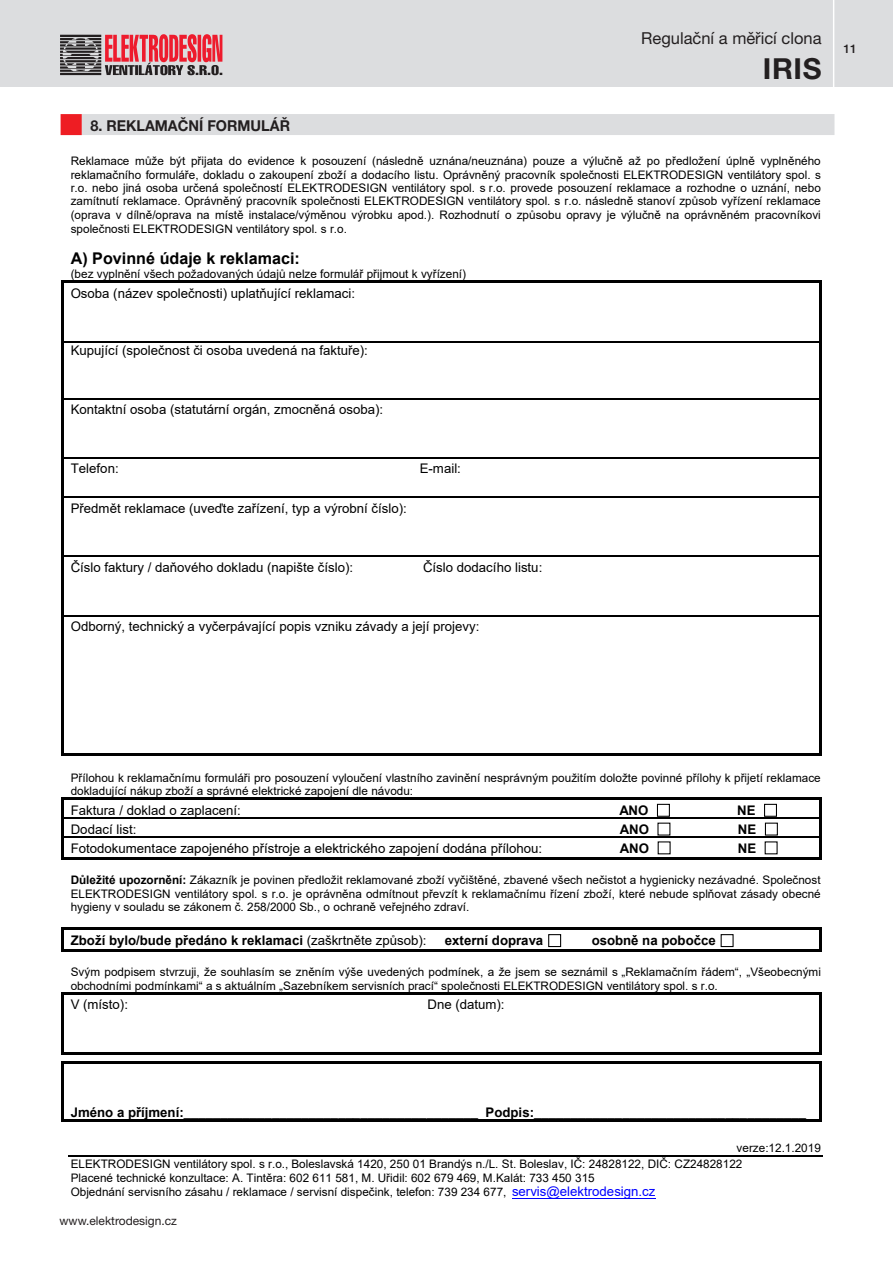
<style>
.page{position:relative;width:893px;height:1263px;background:#fff}
.page>*{position:absolute;margin:0;border:0;box-sizing:border-box;transform-origin:0 0}
.t1{font:700 28.95px "Helvetica Neue LT Pro";color:#231f20}
.t2{font:16.5px "Helvetica Neue LT Pro";color:#231f20}
.t3{font:700 16.2px "Arial";color:#000}
.Nadpis{font:700 15px "Helvetica Neue LT Pro";color:#231f20;scale:.96 1}
.t4{font:13.2px "Arial";color:#000}
.t5{font:700 13.2px "Arial";color:#000}
.t6{font:12px "Helvetica Neue LT Pro";color:#231f20}
.t7{font:500 12px "Helvetica Neue LT Pro";color:#231f20}
.t8{font:11.7px/13.5px "Arial";color:#000}
.s1{font-weight:700}
.s2{font-weight:400}
.s3{font-size:13.2px;color:#00f}
</style>
<div class="page">
<div style="left:0;top:0;width:893px;height:87px;background:#dcdddf"></div>
<hr style="left:833px;top:0;width:1px;height:89px;background:#fff">
<svg style="left:60px;top:34px;width:162px;height:41px"></svg>
<div style="left:61px;top:114px;width:21px;height:21px;background:#ee1d23"></div>
<div style="left:82px;top:114px;width:752px;height:21px;background:#dcdddf"></div>
<hr style="left:69px;top:1156px;width:754px;height:1px;background:#000">
<hr style="left:512px;top:1198px;width:143px;height:1px;background:#00f">
<hr style="left:62px;top:281px;width:760px;height:2px;background:#000">
<hr style="left:62px;top:283px;width:2px;height:58px;background:#000">
<hr style="left:820px;top:283px;width:2px;height:58px;background:#000">
<hr style="left:64px;top:341px;width:756px;height:1px;background:#000">
<hr style="left:62px;top:342px;width:2px;height:56px;background:#000">
<hr style="left:820px;top:342px;width:2px;height:56px;background:#000">
<hr style="left:64px;top:398px;width:756px;height:1px;background:#000">
<hr style="left:62px;top:399px;width:2px;height:58px;background:#000">
<hr style="left:820px;top:399px;width:2px;height:58px;background:#000">
<hr style="left:64px;top:457px;width:756px;height:2px;background:#000">
<hr style="left:62px;top:459px;width:2px;height:38px;background:#000">
<hr style="left:820px;top:459px;width:2px;height:38px;background:#000">
<hr style="left:64px;top:497px;width:756px;height:1px;background:#000">
<hr style="left:62px;top:498px;width:2px;height:58px;background:#000">
<hr style="left:820px;top:498px;width:2px;height:58px;background:#000">
<hr style="left:64px;top:556px;width:756px;height:1px;background:#000">
<hr style="left:62px;top:557px;width:2px;height:58px;background:#000">
<hr style="left:820px;top:557px;width:2px;height:58px;background:#000">
<hr style="left:64px;top:615px;width:756px;height:1px;background:#000">
<hr style="left:62px;top:616px;width:2px;height:139px;background:#000">
<hr style="left:62px;top:753px;width:758px;height:2px;background:#000">
<hr style="left:820px;top:616px;width:2px;height:139px;background:#000">
<div style="left:657px;top:804px;width:13px;height:13px;border:1px solid #000"></div>
<div style="left:764px;top:804px;width:13px;height:13px;border:1px solid #000"></div>
<hr style="left:62px;top:798px;width:760px;height:2px;background:#000">
<div style="left:765px;top:823px;width:13px;height:12px;border:1px solid #000"></div>
<hr style="left:64px;top:818px;width:756px;height:1px;background:#000">
<svg style="left:62px;top:800px;width:2px;height:38px"></svg>
<hr style="left:64px;top:836px;width:756px;height:2px;background:#000">
<svg style="left:820px;top:800px;width:2px;height:38px"></svg>
<hr style="left:62px;top:838px;width:2px;height:22px;background:#000">
<hr style="left:62px;top:857px;width:758px;height:3px;background:#000">
<hr style="left:820px;top:838px;width:2px;height:22px;background:#000">
<div style="left:548px;top:934px;width:13px;height:13px;border:1px solid #000"></div>
<div style="left:721px;top:934px;width:13px;height:13px;border:1px solid #000"></div>
<hr style="left:62px;top:927px;width:760px;height:2px;background:#000">
<hr style="left:62px;top:929px;width:2px;height:22px;background:#000">
<hr style="left:62px;top:949px;width:758px;height:2px;background:#000">
<hr style="left:820px;top:929px;width:2px;height:22px;background:#000">
<hr style="left:62px;top:992px;width:760px;height:2px;background:#000">
<hr style="left:62px;top:994px;width:2px;height:61px;background:#000">
<hr style="left:62px;top:1052px;width:332px;height:3px;background:#000">
<hr style="left:393px;top:1052px;width:427px;height:3px;background:#000">
<hr style="left:820px;top:994px;width:2px;height:61px;background:#000">
<hr style="left:62px;top:1061px;width:760px;height:3px;background:#000">
<hr style="left:62px;top:1064px;width:2px;height:58px;background:#000">
<hr style="left:62px;top:1119px;width:758px;height:3px;background:#000">
<hr style="left:820px;top:1064px;width:2px;height:58px;background:#000">
<p class="Nadpis" style="left:90px;top:116px;width:210px">8. REKLAMAČNÍ FORMULÁŘ</p>
<h2 class="t2" style="left:641px;top:28px;width:182px">Regulační a měřicí clona</h2>
<h1 class="t1" style="left:763px;top:50px;width:60px">IRIS</h1>
<p class="t8" style="left:71px;top:154px;width:752px;text-align:justify">Reklamace může být přijata do evidence k posouzení (následně uznána/neuznána) pouze a výlučně až po předložení úplně vyplněného reklamačního formuláře, dokladu o zakoupení zboží a dodacího listu. Oprávněný pracovník společnosti ELEKTRODESIGN ventilátory spol. s r.o. nebo jiná osoba určená společností ELEKTRODESIGN ventilátory spol. s r.o. provede posouzení reklamace a rozhodne o uznání, nebo zamítnutí reklamace. Oprávněný pracovník společnosti ELEKTRODESIGN ventilátory spol. s r.o. následně stanoví způsob vyřízení reklamace (oprava v dílně/oprava na místě instalace/výměnou výrobku apod.). Rozhodnutí o způsobu opravy je výlučně na oprávněném pracovníkovi společnosti ELEKTRODESIGN ventilátory spol. s r.o.</p>
<p class="t3" style="left:71px;top:247px;width:231px">A) Povinné údaje k reklamaci:</p>
<p class="t8" style="left:71px;top:267px;width:397px">(bez vyplnění všech požadovaných údajů nelze formulář přijmout k vyřízení)</p>
<p class="t4" style="left:71px;top:284px;width:286px">Osoba (název společnosti) uplatňující reklamaci:</p>
<p class="t4" style="left:71px;top:341px;width:299px">Kupující (společnost či osoba uvedená na faktuře):</p>
<p class="t4" style="left:71px;top:400px;width:314px">Kontaktní osoba (statutární orgán, zmocněná osoba):</p>
<p class="t4" style="left:71px;top:460px;width:50px">Telefon:</p>
<p class="t4" style="left:420px;top:460px;width:43px">E-mail:</p>
<p class="t4" style="left:71px;top:499px;width:338px">Předmět reklamace (uveďte zařízení, typ a výrobní číslo):</p>
<p class="t4" style="left:71px;top:558px;width:284px">Číslo faktury / daňového dokladu (napište číslo):</p>
<p class="t4" style="left:423px;top:558px;width:121px">Číslo dodacího listu:</p>
<p class="t4" style="left:71px;top:618px;width:410px">Odborný, technický a vyčerpávající popis vzniku závady a její projevy:</p>
<p class="t7" style="left:843px;top:41px;width:15px">11</p>
<p class="t8" style="left:71px;top:771px;width:752px">Přílohou k reklamačnímu formuláři pro posouzení vyloučení vlastního zavinění nesprávným použitím doložte povinné přílohy k přijetí reklamace dokladující nákup zboží a správné elektrické zapojení dle návodu:</p>
<p class="t4" style="left:71px;top:801px;width:172px">Faktura / doklad o zaplacení:</p>
<p class="t5" style="left:619px;top:801px;width:31px">ANO</p>
<p class="t5" style="left:737px;top:801px;width:20px">NE</p>
<p class="t4" style="left:71px;top:820px;width:67px">Dodací list:</p>
<p class="t5" style="left:620px;top:820px;width:31px">ANO</p>
<p class="t5" style="left:738px;top:820px;width:20px">NE</p>
<p class="t4" style="left:71px;top:839px;width:473px">Fotodokumentace zapojeného přístroje a elektrického zapojení dodána přílohou:</p>
<p class="t5" style="left:620px;top:838px;width:31px">ANO</p>
<p class="t5" style="left:738px;top:838px;width:20px">NE</p>
<p class="t8" style="left:71px;top:873px;width:752px;text-align:justify"><span class="s1">Důležité upozornění:</span> Zákazník je povinen předložit reklamované zboží vyčištěné, zbavené všech nečistot a hygienicky nezávadné. Společnost ELEKTRODESIGN ventilátory spol. s r.o. je oprávněna odmítnout převzít k reklamačnímu řízení zboží, které nebude splňovat zásady obecné hygieny v souladu se zákonem č. 258/2000 Sb., o ochraně veřejného zdraví.</p>
<p class="t5" style="left:71px;top:931px;width:357px">Zboží bylo/bude předáno k reklamaci <span class="s2">(zaškrtněte způsob):</span></p>
<p class="t5" style="left:445px;top:931px;width:100px">externí doprava</p>
<p class="t5" style="left:592px;top:931px;width:126px">osobně na pobočce</p>
<p class="t8" style="left:71px;top:965px;width:752px">Svým podpisem stvrzuji, že souhlasím se zněním výše uvedených podmínek, a že jsem se seznámil s „Reklamačním řádem“, „Všeobecnými obchodními podmínkami“ a s aktuálním „Sazebníkem servisních prací“ společnosti ELEKTRODESIGN ventilátory spol. s r.o.</p>
<p class="t4" style="left:71px;top:995px;width:59px">V (místo):</p>
<p class="t4" style="left:427px;top:995px;width:79px">Dne (datum):</p>
<p class="t5" style="left:71px;top:1103px;width:737px">Jméno a příjmení:________________________________________ Podpis:_____________________________________</p>
<p class="t8" style="left:71px;top:1140px;width:752px;line-height:16px;text-indent:666px">verze:12.1.2019<br>ELEKTRODESIGN ventilátory spol. s r.o., Boleslavská 1420, 250 01 Brandýs n./L. St. Boleslav, IČ: 24828122, DIČ: CZ24828122</p>
<p class="t8" style="left:71px;top:1170px;width:586px;line-height:14.9px">Placené technické konzultace: A. Tintěra: 602 611 581, M. Uřidil: 602 679 469, M.Kalát: 733 450 315<br>Objednání servisního zásahu / reklamace / servisní dispečink, telefon: 739 234 677, <span class="s3">servis@elektrodesign.cz</span></p>
<p class="t6" style="left:60px;top:1213px;width:119px">www.elektrodesign.cz</p>
</div>
